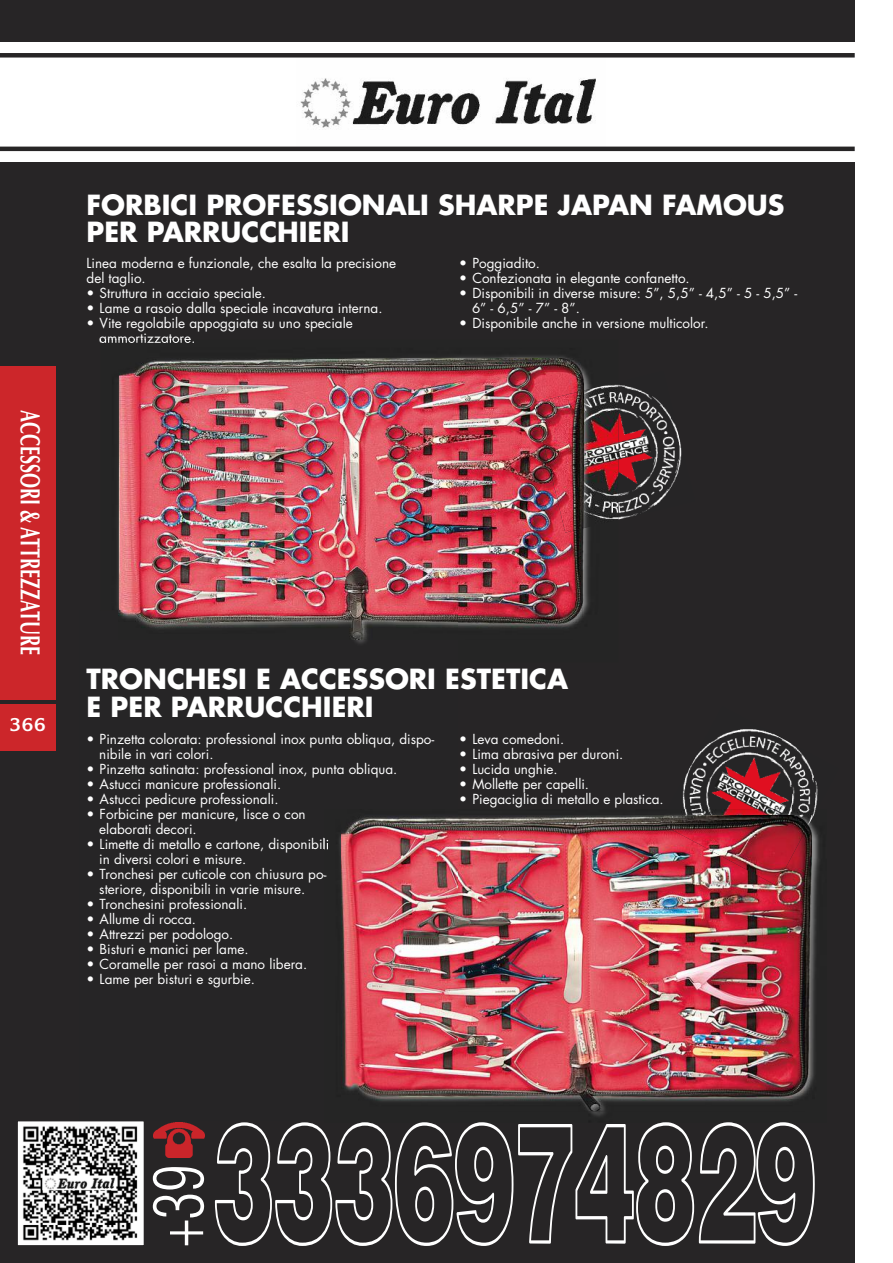
<style>
.page{position:relative;width:893px;height:1263px;background:#fff}
.page>*{position:absolute;margin:0;border:0;box-sizing:border-box;transform-origin:0 0}
.t1{font:165px "Helvetica Black Ho Black";letter-spacing:-.015em;color:#fff;scale:.56 1}
.t2{font:300 condensed 67.65px "Helvetica LT Std";color:#fff;scale:.91 1}
.t3{font:700 27.75px "Optima";color:#fff;scale:.65 1}
.t4{font:700 27px/27.3px "Futura Std";color:#fff}
.t5{font:700 18px "Korinna Std";color:#fff}
.t6{font:13.5px/15px "Futura Std";color:#fff}
</style>
<div class="page">
<div style="left:0;top:0;width:855px;height:1263px;background:#272526"></div>
<div style="left:0;top:43px;width:855px;height:119px;background:#fff"></div>
<img style="left:296px;top:78px;width:309px;height:69px">
<div style="left:0;top:366px;width:55px;height:333px;background:#cc262a"></div>
<div style="left:0;top:704px;width:55px;height:46px;background:#cc262a"></div>
<img style="left:153px;top:1123px;width:52px;height:35px">
<img style="left:19px;top:1122px;width:124px;height:122px">
<div style="left:17px;top:1120px;width:128px;height:126px;border:1px solid #272526"></div>
<div style="left:0;top:53px;width:855px;height:5px;background:#272526"></div>
<hr style="left:0;top:147px;width:855px;height:4px;background:#272526">
<img style="left:682px;top:729px;width:136px;height:80px">
<img style="left:618px;top:384px;width:64px;height:136px">
<img style="left:590px;top:824px;width:229px;height:292px">
<img style="left:684px;top:809px;width:132px;height:10px">
<img style="left:341px;top:815px;width:471px;height:296px">
<img style="left:660px;top:815px;width:152px;height:70px">
<img style="left:584px;top:382px;width:34px;height:146px">
<img style="left:101px;top:340px;width:93px;height:3px">
<img style="left:119px;top:358px;width:465px;height:281px">
<img style="left:534px;top:390px;width:50px;height:143px">
<h3 class="t3" style="left:46px;top:410px;width:378px;rotate:90deg">ACCESSORI &amp; ATTREZZATURE</h3>
<h3 class="t5" style="left:9px;top:718px;width:38px">366</h3>
<h3 class="t4" style="left:87px;top:194px;width:700px">FORBICI PROFESSIONALI SHARPE JAPAN FAMOUS<br>PER PARRUCCHIERI</h3>
<p class="t6" style="left:87px;top:256px;width:311px">Linea moderna e funzionale, che esalta la precisione del taglio.</p>
<p class="t6" style="left:87px;top:286px;width:181px">• Struttura in acciaio speciale.</p>
<p class="t6" style="left:87px;top:301px;width:297px">• Lame a rasoio dalla speciale incavatura interna.</p>
<p class="t6" style="left:99px;top:316px;width:255px;text-indent:-13px">• Vite regolabile appoggiata su uno speciale ammortizzatore.</p>
<p class="t6" style="left:459px;top:256px;width:82px">• Poggiadito.</p>
<p class="t6" style="left:459px;top:271px;width:232px">• Confezionata in elegante confanetto.</p>
<p class="t6" style="left:472px;top:286px;width:327px;text-indent:-13px">• Disponibili in diverse misure: 5”, 5,5” - 4,5” - 5 - 5,5” -<br>6” - 6,5” - 7” - 8”.</p>
<p class="t6" style="left:459px;top:316px;width:251px">• Disponibile anche in versione multicolor.</p>
<h3 class="t4" style="left:87px;top:668px;width:483px">TRONCHESI E ACCESSORI ESTETICA<br>E PER PARRUCCHIERI</h3>
<p class="t6" style="left:99px;top:733px;width:337px;text-indent:-13px">• Pinzetta colorata: professional inox punta obliqua, dispo&shy;nibile in vari colori.</p>
<p class="t6" style="left:87px;top:763px;width:312px">• Pinzetta satinata: professional inox, punta obliqua.</p>
<p class="t6" style="left:87px;top:778px;width:196px">• Astucci manicure professionali.</p>
<p class="t6" style="left:87px;top:793px;width:193px">• Astucci pedicure professionali.</p>
<p class="t6" style="left:99px;top:808px;width:208px;text-indent:-13px">• Forbicine per manicure, lisce o con elaborati decori.</p>
<p class="t6" style="left:99px;top:838px;width:231px;text-indent:-13px">• Limette di metallo e cartone, disponibili in diversi colori e misure.</p>
<p class="t6" style="left:99px;top:868px;width:229px;text-indent:-13px">• Tronchesi per cuticole con chiusura po&shy;steriore, disponibili in varie misure.</p>
<p class="t6" style="left:87px;top:898px;width:162px">• Tronchesini professionali.</p>
<p class="t6" style="left:87px;top:913px;width:111px">• Allume di rocca.</p>
<p class="t6" style="left:87px;top:928px;width:148px">• Attrezzi per podologo.</p>
<p class="t6" style="left:87px;top:943px;width:164px">• Bisturi e manici per lame.</p>
<p class="t6" style="left:87px;top:958px;width:222px">• Coramelle per rasoi a mano libera.</p>
<p class="t6" style="left:87px;top:973px;width:170px">• Lame per bisturi e sgurbie.</p>
<p class="t6" style="left:459px;top:733px;width:106px">• Leva comedoni.</p>
<p class="t6" style="left:459px;top:748px;width:166px">• Lima abrasiva per duroni.</p>
<p class="t6" style="left:459px;top:763px;width:100px">• Lucida unghie.</p>
<p class="t6" style="left:459px;top:778px;width:131px">• Mollette per capelli.</p>
<p class="t6" style="left:459px;top:793px;width:206px">• Piegaciglia di metallo e plastica.</p>
<h2 class="t2" style="left:152px;top:1246px;width:92px;rotate:-90deg">+39</h2>
<h1 class="t1" style="left:213px;top:1073px;width:1080px">3336974829</h1>
</div>
